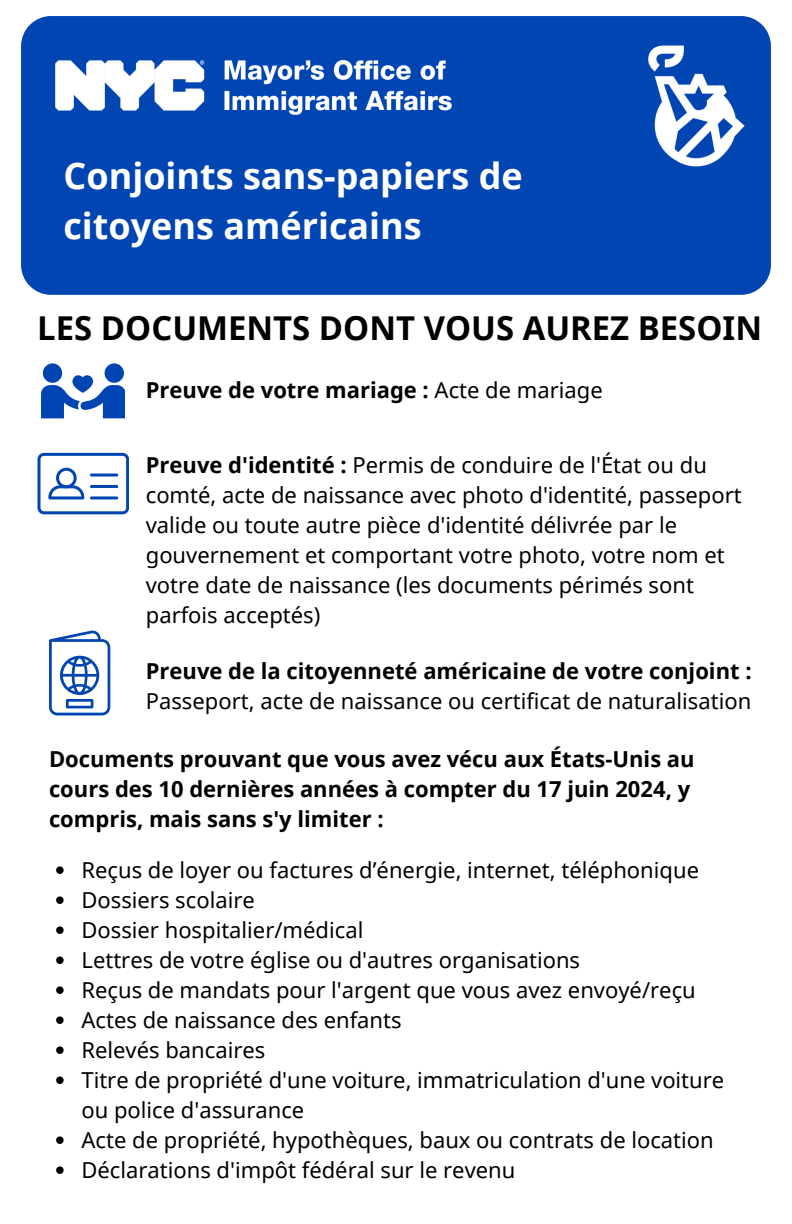
<style>
.page{position:relative;width:792px;height:1224px;background:#fff}
.page>*{position:absolute;margin:0;border:0;box-sizing:border-box;transform-origin:0 0}
.t1{font:700 36px/49.6px "Noto Sans";color:#fff}
.t2{font:700 32.8px "Noto Sans";color:#000}
.t3{font:22px/30px "Noto Sans";color:#000}
.t4{font:700 22px/30px "Noto Sans";color:#000}
.s1{font-weight:400}
.s2{font-weight:700}
</style>
<div class="page">
<div style="left:21px;top:16px;width:750px;height:279px;background:#0045b2;border-radius:30px"></div>
<img style="left:648px;top:45px;width:97px;height:122px">
<img style="left:55px;top:59px;width:397px;height:56px">
<svg style="left:41px;top:375px;width:84px;height:43px"></svg>
<div style="left:43px;top:363px;width:19px;height:20px;background:#0045b2;border-radius:50%"></div>
<div style="left:105px;top:363px;width:19px;height:20px;background:#0045b2;border-radius:50%"></div>
<svg style="left:37px;top:453px;width:92px;height:61px"></svg>
<hr style="left:90px;top:474px;width:28px;height:3px;background:#0045b2;border-radius:2px">
<hr style="left:90px;top:485px;width:28px;height:3px;background:#0045b2;border-radius:2px">
<hr style="left:90px;top:496px;width:28px;height:3px;background:#0045b2;border-radius:2px">
<svg style="left:49px;top:630px;width:61px;height:85px"></svg>
<svg style="left:56px;top:866px;width:8px;height:8px"></svg>
<svg style="left:56px;top:896px;width:8px;height:8px"></svg>
<svg style="left:56px;top:926px;width:8px;height:8px"></svg>
<svg style="left:56px;top:956px;width:8px;height:8px"></svg>
<svg style="left:56px;top:986px;width:8px;height:8px"></svg>
<svg style="left:56px;top:1016px;width:8px;height:8px"></svg>
<svg style="left:56px;top:1046px;width:8px;height:8px"></svg>
<svg style="left:56px;top:1076px;width:8px;height:8px"></svg>
<svg style="left:56px;top:1136px;width:8px;height:8px"></svg>
<svg style="left:56px;top:1166px;width:8px;height:8px"></svg>
<p class="t1" style="left:63px;top:151px;width:461px">Conjoints sans-papiers de citoyens américains</p>
<h1 class="t2" style="left:37px;top:305px;width:726px">LES DOCUMENTS DONT VOUS AUREZ BESOIN</h1>
<p class="t4" style="left:146px;top:375px;width:458px">Preuve de votre mariage : <span class="s1">Acte de mariage</span></p>
<p class="t3" style="left:146px;top:450px;width:597px"><span class="s2">Preuve d'identité :</span> Permis de conduire de l'État ou du comté, acte de naissance avec photo d'identité, passeport valide ou toute autre pièce d'identité délivrée par le gouvernement et comportant votre photo, votre nom et votre date de naissance (les documents périmés sont parfois acceptés)</p>
<p class="t3" style="left:146px;top:655px;width:607px"><span class="s2">Preuve de la citoyenneté américaine de votre conjoint :<br></span>Passeport, acte de naissance ou certificat de naturalisation</p>
<p class="t4" style="left:49px;top:744px;width:647px">Documents prouvant que vous avez vécu aux États-Unis au cours des 10 dernières années à compter du 17 juin 2024, y compris, mais sans s'y limiter :</p>
<p class="t3" style="left:82px;top:855px;width:619px">Reçus de loyer ou factures d’énergie, internet, téléphonique</p>
<p class="t3" style="left:82px;top:885px;width:175px">Dossiers scolaire</p>
<p class="t3" style="left:82px;top:915px;width:283px">Dossier hospitalier/médical</p>
<h3 class="t3" style="left:82px;top:945px;width:500px">Lettres de votre église ou d'autres organisations</h3>
<p class="t3" style="left:82px;top:975px;width:616px">Reçus de mandats pour l'argent que vous avez envoyé/reçu</p>
<p class="t3" style="left:82px;top:1005px;width:322px">Actes de naissance des enfants</p>
<p class="t3" style="left:82px;top:1035px;width:185px">Relevés bancaires</p>
<p class="t3" style="left:82px;top:1065px;width:644px">Titre de propriété d'une voiture, immatriculation d'une voiture ou police d'assurance</p>
<p class="t3" style="left:82px;top:1125px;width:634px">Acte de propriété, hypothèques, baux ou contrats de location</p>
<p class="t3" style="left:82px;top:1155px;width:435px">Déclarations d'impôt fédéral sur le revenu</p>
</div>
